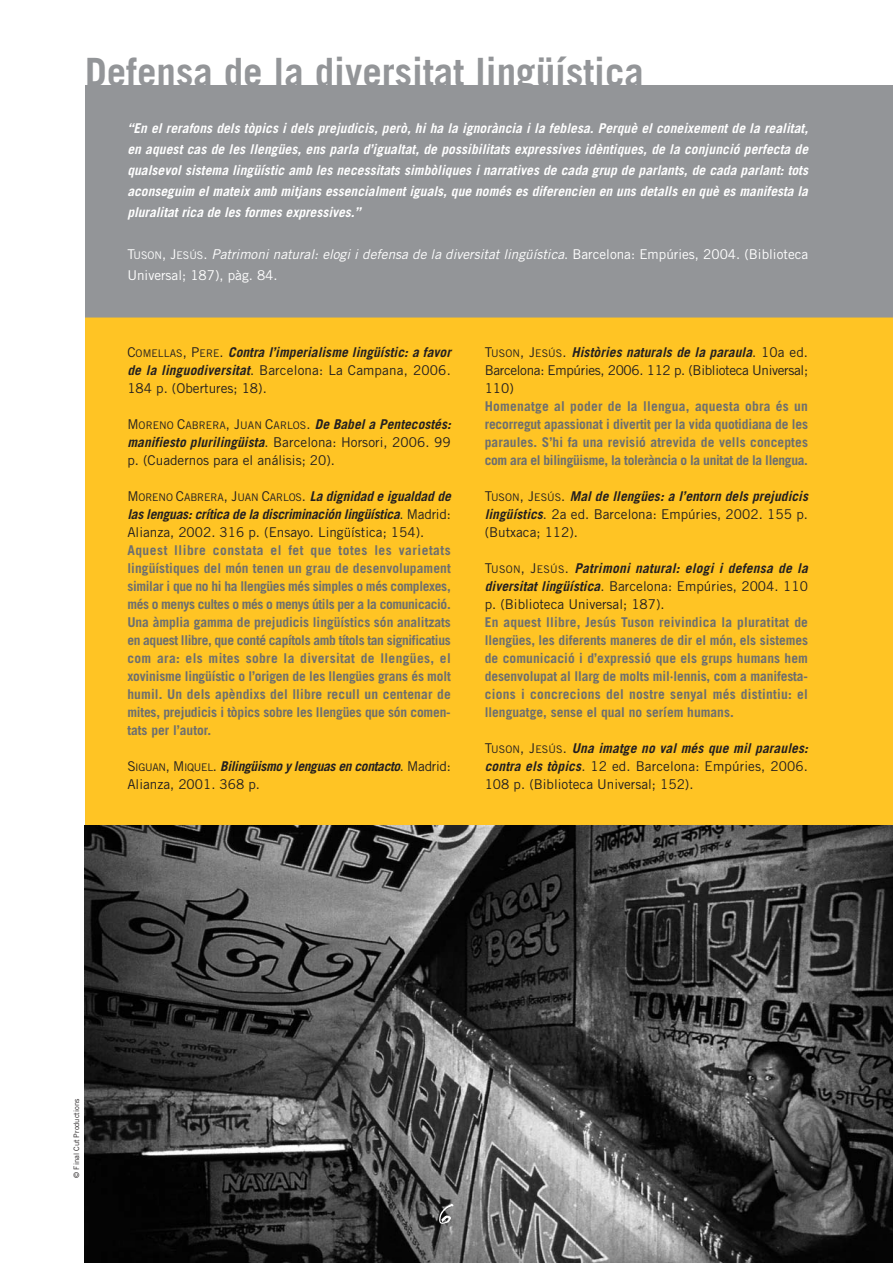
<style>
.page{position:relative;width:893px;height:1263px;background:#fff}
.page>*{position:absolute;margin:0;border:0;box-sizing:border-box;transform-origin:0 0}
.t1{font:57.3px "Rougfhouse";color:#fff}
.t2{font:700 39px "Trade Gothic";color:#939598}
.t3{font:700 13.5px/18px "Trade Gothic";letter-spacing:-.015em;color:#6c6e70;text-align:justify}
.t4{font:13.5px/18px "Trade Gothic";color:#231f20}
.t5{font:italic 700 13.5px/21px "Trade Gothic";letter-spacing:.005em;color:#fff;text-align:justify}
.t6{font:italic 700 13.5px/18px "Trade Gothic";letter-spacing:-.01em;color:#231f20}
.t7{font:13.5px/21px "Trade Gothic";color:#fff}
.t8{font:7.5px "Trade Gothic";color:#231f20}
.s1{font-size:10.5px}
.s2{font-style:italic}
.s3{font-weight:400;font-style:normal}
.s4{font-weight:400;font-style:normal;font-size:10.5px}
.s5{font-weight:700;font-style:italic}
</style>
<div class="page">
<div style="left:85px;top:85px;width:808px;height:1093px;background:#939598"></div>
<div style="left:85px;top:317px;width:808px;height:861px;background:#ffc424"></div>
<img style="left:85px;top:825px;width:808px;height:438px">
<h2 class="t2" style="left:85px;top:58px;width:561px">Defensa de la diversitat lingüística</h2>
<p class="t5" style="left:127px;top:119px;width:685px">“En el rerafons dels tòpics i dels prejudicis, però, hi ha la ignorància i la feblesa. Perquè el coneixement de la realitat, en aquest cas de les llengües, ens parla d’igualtat, de possibilitats expressives idèntiques, de la conjunció perfecta de qualsevol sistema lingüístic amb les necessitats simbòliques i narratives de cada grup de parlants, de cada parlant: tots aconseguim el mateix amb mitjans essencialment iguals, que només es diferencien en uns detalls en què es manifesta la pluralitat rica de les formes expressives.”</p>
<p class="t7" style="left:127px;top:245px;width:682px">T<span class="s1">U S O N</span> , J <span class="s1">E S Ú S</span> . <span class="s2">Patrimoni natural: elogi i defensa de la diversitat lingüística</span>. B a rc e l o n a : E m p ú r i es , 2 0 0 4 . ( B i b l i ot e c a<br>Universal; 187), pàg. 84.</p>
<p class="t6" style="left:127px;top:344px;width:328px"><span class="s3">C</span> <span class="s4">O M E L L A S</span> <span class="s3">, P</span> <span class="s4">E R E</span> <span class="s3">.</span> Contra l’imperialisme lingüístic: a favor de la linguodiversitat<span class="s3">. Barcelona: La Campana, 2006.<br>184 p. (Obertures; 18).</span></p>
<p class="t4" style="left:127px;top:416px;width:328px">M<span class="s1">ORENO</span> C<span class="s1">ABRERA</span>, J<span class="s1">UAN</span> C<span class="s1">ARLOS</span>. <span class="s5">De Babel a Pentecostés: manifiesto plurilingüista</span>. Barcelona: Horsori, 2006. 99 p. (Cuadernos para el análisis; 20).</p>
<p class="t6" style="left:127px;top:488px;width:328px"><span class="s3">M</span><span class="s4">ORENO</span> <span class="s3">C</span><span class="s4">ABRERA</span><span class="s3">, J</span><span class="s4">UAN</span> <span class="s3">C</span><span class="s4">ARLOS</span><span class="s3">.</span> La dignidad e igualdad de las lenguas:crítica de la discriminación lingüística<span class="s3">. M a d r i d :<br>Alianza, 2002. 316 p. (Ensayo. Lingüística; 154).</span></p>
<p class="t3" style="left:127px;top:542px;width:325px">Aquest llibre constata el fet que totes les varietats lingüístiques del món tenen un grau de desenvolupament similar i que no hi ha llengües més simples o més complexes, més o menys cultes o més o menys útils per a la comunicació.<br>Una àmplia gamma de prejudicis lingüístics són analitzats en aquest llibre, que conté capítols amb títols tan significatius com ara: els mites sobre la diversitat de llengües, el xovinisme lingüístic o l’origen de les llengües grans és molt humil. Un dels apèndixs del llibre recull un centenar de mites, prejudicis i tòpics sobre les llengües que són comen&shy;tats per l’autor.</p>
<p class="t4" style="left:127px;top:758px;width:325px">S <span class="s1">I G U A N</span> , M <span class="s1">I Q U E L</span> . <span class="s5">Bilingüismo y lenguas en contacto</span>. M a d r i d :<br>Alianza, 2001. 368 p.</p>
<p class="t4" style="left:485px;top:344px;width:325px;text-align:justify">T<span class="s1">U S O N</span> , J <span class="s1">E S Ú S</span> . <span class="s5">Històries naturals de la paraula</span>. 1 0 a e d .<br>Barcelona: Empúries, 2006. 112 p. (Biblioteca Universal; 110)</p>
<p class="t3" style="left:485px;top:398px;width:325px">Homenatge al poder de la llengua, aquesta obra és un recorregut apassionat i divertit per la vida quotidiana de les paraules. S’hi fa una revisió atrevida de vells conceptes com ara el bilingüisme, la tolerància o la unitat de la llengua.</p>
<p class="t4" style="left:485px;top:488px;width:328px">T<span class="s1">U S O N</span> , J <span class="s1">E S Ú S</span> . <span class="s5">Mal de llengües: a l’entorn dels prejudicis lingüístics</span>. 2a ed. Barcelona: Empúries, 2002. 155 p. (Butxaca; 112).</p>
<p class="t4" style="left:485px;top:560px;width:328px">T<span class="s1">U S O N</span> , J <span class="s1">E S Ú S</span> . <span class="s5">Patrimoni natural: elogi i defensa de la diversitat lingüística</span>. Barcelona: Empúries, 2004. 110 p. (Biblioteca Universal; 187).</p>
<p class="t3" style="left:485px;top:614px;width:325px">En aquest llibre, Jesús Tuson reivindica la pluratitat de llengües, les diferents maneres de dir el món, els sistemes de comunicació i d’expressió que els grups humans hem desenvolupat al llarg de molts mil·lennis, com a manifesta&shy;cions i concrecions del nostre senyal més distintiu: el llenguatge, sense el qual no seríem humans.</p>
<p class="t4" style="left:485px;top:740px;width:328px">T<span class="s1">U S O N</span> , J <span class="s1">E S Ú S</span> . <span class="s5">Una imatge no val més que mil paraules: contra els tòpics</span>. 12 ed. Barcelona: Empúries, 2006.<br>108 p. (Biblioteca Universal; 152).</p>
<p class="t8" style="left:74px;top:1178px;width:81px;rotate:-90deg">© Final Cut Productions</p>
<h1 class="t1" style="left:436px;top:1170px;width:22px">6</h1>
</div>
